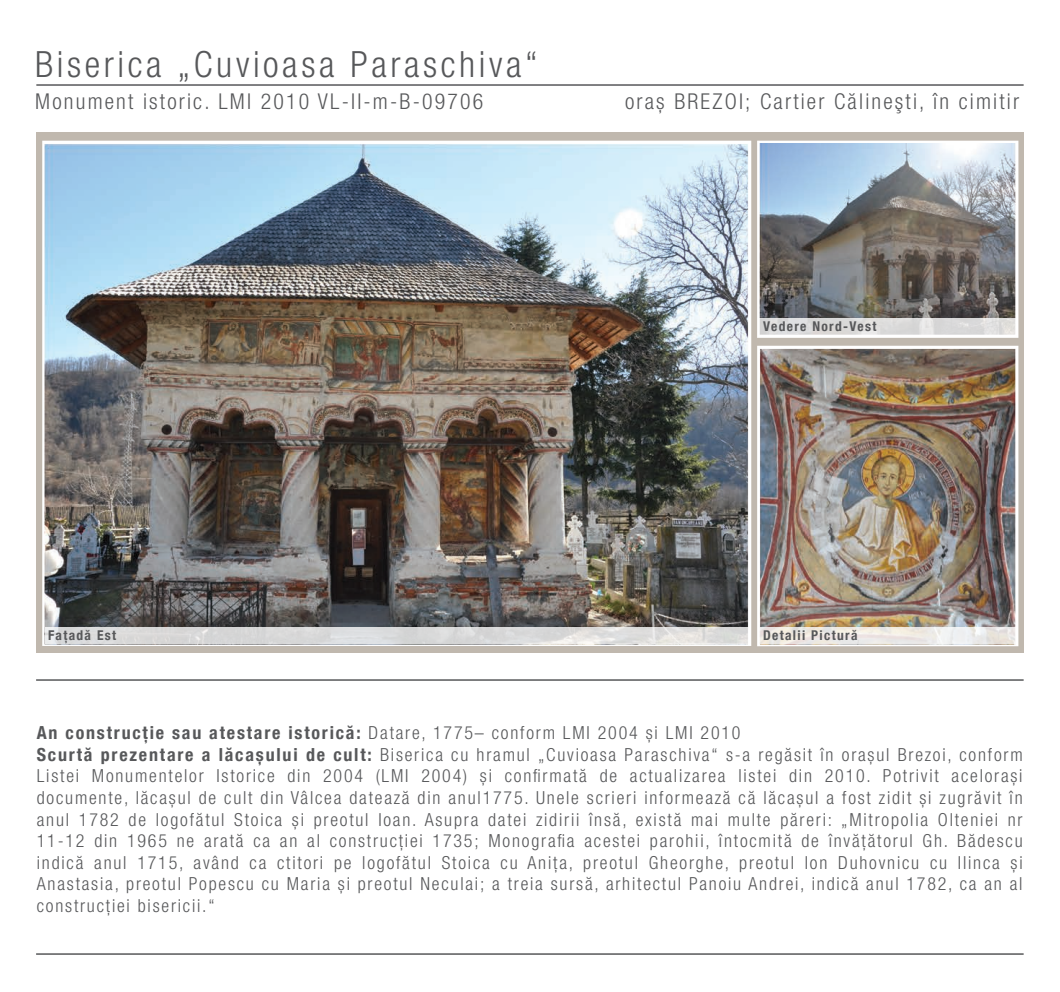
<style>
.page{position:relative;width:1060px;height:992px;background:#fff}
.page>*{position:absolute;margin:0;border:0;box-sizing:border-box;transform-origin:0 0}
.t1{font:300 condensed 36.15px "Helvetica Neue LT Com";letter-spacing:.1em;color:#57585a}
.t2{font:300 condensed 21.9px "Helvetica Neue LT Com";letter-spacing:.1em;color:#57585a}
.t3{font:300 condensed 18px/21.6px "Helvetica Neue LT Com";letter-spacing:.1em;color:#57585a}
.t4{font:700 condensed 13.5px "Helvetica Neue LT Com";letter-spacing:.1em;color:#57585a}
.s1{font-weight:700}
</style>
<div class="page">
<svg style="left:36px;top:132px;width:988px;height:521px;background:#c9c3bb"></svg>
<hr style="left:36px;top:84px;width:988px;height:2px;background:#57585a">
<hr style="left:36px;top:679px;width:988px;height:2px;background:#57585a">
<img style="left:42px;top:144px;width:977px;height:500px">
<svg style="left:45px;top:627px;width:703px;height:17px;background:#dbdbdb"></svg>
<div style="left:759px;top:318px;width:256px;height:17px;background:linear-gradient(to right,#dadada,#dedddc)"></div>
<svg style="left:760px;top:627px;width:255px;height:17px;background:#ece9e5"></svg>
<hr style="left:36px;top:953px;width:988px;height:2px;background:#57585a">
<h1 class="t1" style="left:35px;top:43px;width:504px">Biserica „Cuvioasa Paraschiva“</h1>
<p class="t2" style="left:35px;top:89px;width:449px">Monument istoric. LMI 2010 VL-II-m-B-09706</p>
<p class="t2" style="left:625px;top:89px;width:395px">oraș BREZOI; Cartier Călineşti, în cimitir</p>
<p class="t4" style="left:48px;top:627px;width:69px">Fațadă Est</p>
<p class="t4" style="left:763px;top:318px;width:115px">Vedere Nord-Vest</p>
<p class="t4" style="left:763px;top:627px;width:96px">Detalii Pictură</p>
<p class="t3" style="left:37px;top:722px;width:987px"><span class="s1">An construcție sau atestare istorică:</span> Datare, 1775– conform LMI 2004 și LMI 2010<br><span class="s1">Scurtă prezentare a lăcașului de cult:</span> Biserica cu hramul „Cuvioasa Paraschiva“ s-a regăsit în orașul Brezoi, conform Listei Monumentelor Istorice din 2004 (LMI 2004) și confirmată de actualizarea listei din 2010. Potrivit acelorași documente, lăcașul de cult din Vâlcea datează din anul1775. Unele scrieri informează că lăcașul a fost zidit și zugrăvit în anul 1782 de logofătul Stoica și preotul Ioan. Asupra datei zidirii însă, există mai multe păreri: „Mitropolia Olteniei nr 11-12 din 1965 ne arată ca an al construcției 1735; Monografia acestei parohii, întocmită de învățătorul Gh. Bădescu indică anul 1715, având ca ctitori pe logofătul Stoica cu Anița, preotul Gheorghe, preotul Ion Duhovnicu cu Ilinca și Anastasia, preotul Popescu cu Maria și preotul Neculai; a treia sursă, arhitectul Panoiu Andrei, indică anul 1782, ca an al construcției bisericii.“</p>
</div>
